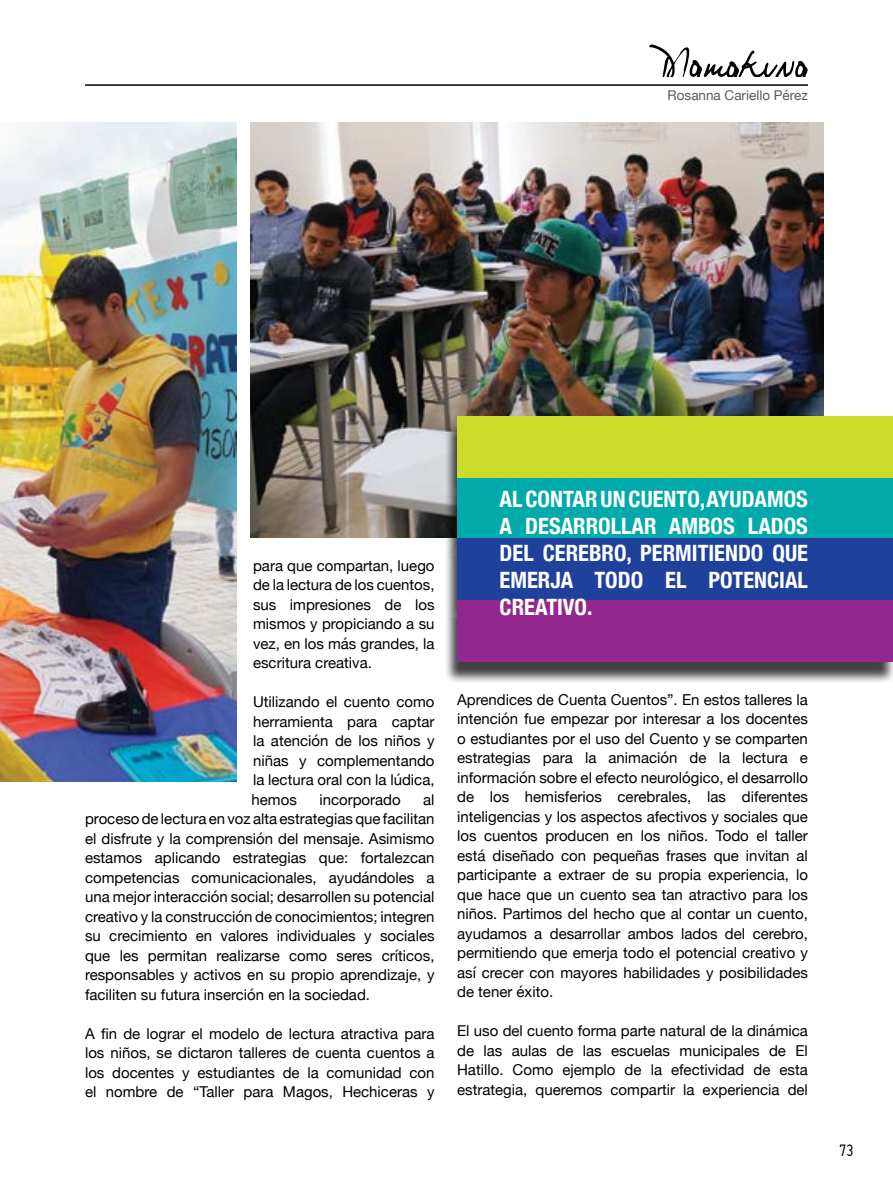
<style>
.page{position:relative;width:893px;height:1191px;background:#fff}
.page>*{position:absolute;margin:0;border:0;box-sizing:border-box;transform-origin:0 0}
.t1{font:700 condensed 22.5px/27px "Helvetica Neue";color:#fff;text-align:justify}
.t2{font:18px "Miso";color:#000}
.t3{font:15px/19.5px "Helvetica Neue";color:#000;text-align:justify}
.t4{font:13.5px "Helvetica Neue";color:#58595b}
</style>
<div class="page">
<hr style="left:85px;top:84px;width:723px;height:2px;background:#000">
<svg style="left:649px;top:45px;width:159px;height:32px"></svg>
<img style="left:0;top:122px;width:236px;height:660px">
<img style="left:251px;top:122px;width:572px;height:416px">
<div style="left:445px;top:423px;width:448px;height:78px;background:#000;opacity:.75"></div>
<div style="left:457px;top:416px;width:435px;height:62px;background:#cbdb2a"></div>
<div style="left:445px;top:484px;width:448px;height:78px;background:#000;opacity:.75"></div>
<div style="left:457px;top:478px;width:435px;height:62px;background:#00aaab"></div>
<div style="left:445px;top:544px;width:448px;height:78px;background:#000;opacity:.75"></div>
<div style="left:457px;top:538px;width:435px;height:62px;background:#20419b"></div>
<div style="left:445px;top:606px;width:448px;height:78px;background:#000;opacity:.75"></div>
<div style="left:457px;top:600px;width:435px;height:61px;background:#92278f"></div>
<p class="t4" style="left:668px;top:86px;width:142px">Rosanna Cariello Pérez</p>
<p class="t3" style="left:253px;top:556px;width:183px">para que compartan, luego de la lectura de los cuentos, sus impresiones de los mismos y propiciando a su vez, en los más grandes, la escritura creativa.</p>
<p class="t3" style="left:252px;top:693px;width:185px">Utilizando el cuento como herramienta para captar la atención de los niños y niñas y complementando la lectura oral con la lúdica, hemos</p>
<p class="t3" style="left:85px;top:790px;width:351px;text-indent:338px">al proceso de lectura en voz alta estrategias que facilitan el disfrute y la comprensión del mensaje. Asimismo estamos aplicando estrategias que: fortalezcan competencias comunicacionales, ayudándoles a una mejor interacción social; desarrollen su potencial creativo y la construcción de conocimientos; integren su crecimiento en valores individuales y sociales que les permitan realizarse como seres críticos, responsables y activos en su propio aprendizaje, y faciliten su futura inserción en la sociedad.</p>
<p class="t3" style="left:85px;top:1024px;width:351px">A fin de lograr el modelo de lectura atractiva para los niños, se dictaron talleres de cuenta cuentos a los docentes y estudiantes de la comunidad con el nombre de “Taller para Magos, Hechiceras y</p>
<p class="t3" style="left:319px;top:790px;width:83px">incorporado</p>
<h1 class="t1" style="left:500px;top:484px;width:310px">AL CONTAR UN CUENTO, AYUDAMOS A DESARROLLAR AMBOS LADOS DEL CEREBRO, PERMITIENDO QUE EMERJA TODO EL POTENCIAL CREATIVO.</h1>
<p class="t3" style="left:457px;top:690px;width:352px">Aprendices de Cuenta Cuentos”. En estos talleres la intención fue empezar por interesar a los docentes o estudiantes por el uso del Cuento y se comparten estrategias para la animación de la lectura e información sobre el efecto neurológico, el desarrollo de los hemisferios cerebrales, las diferentes inteligencias y los aspectos afectivos y sociales que los cuentos producen en los niños. Todo el taller está diseñado con pequeñas frases que invitan al participante a extraer de su propia experiencia, lo que hace que un cuento sea tan atractivo para los niños. Partimos del hecho que al contar un cuento, ayudamos a desarrollar ambos lados del cerebro, permitiendo que emerja todo el potencial creativo y así crecer con mayores habilidades y posibilidades de tener éxito.</p>
<p class="t3" style="left:457px;top:1022px;width:352px">El uso del cuento forma parte natural de la dinámica de las aulas de las escuelas municipales de El Hatillo. Como ejemplo de la efectividad de esta estrategia, queremos compartir la experiencia del</p>
<p class="t2" style="left:839px;top:1140px;width:16px">73</p>
</div>
